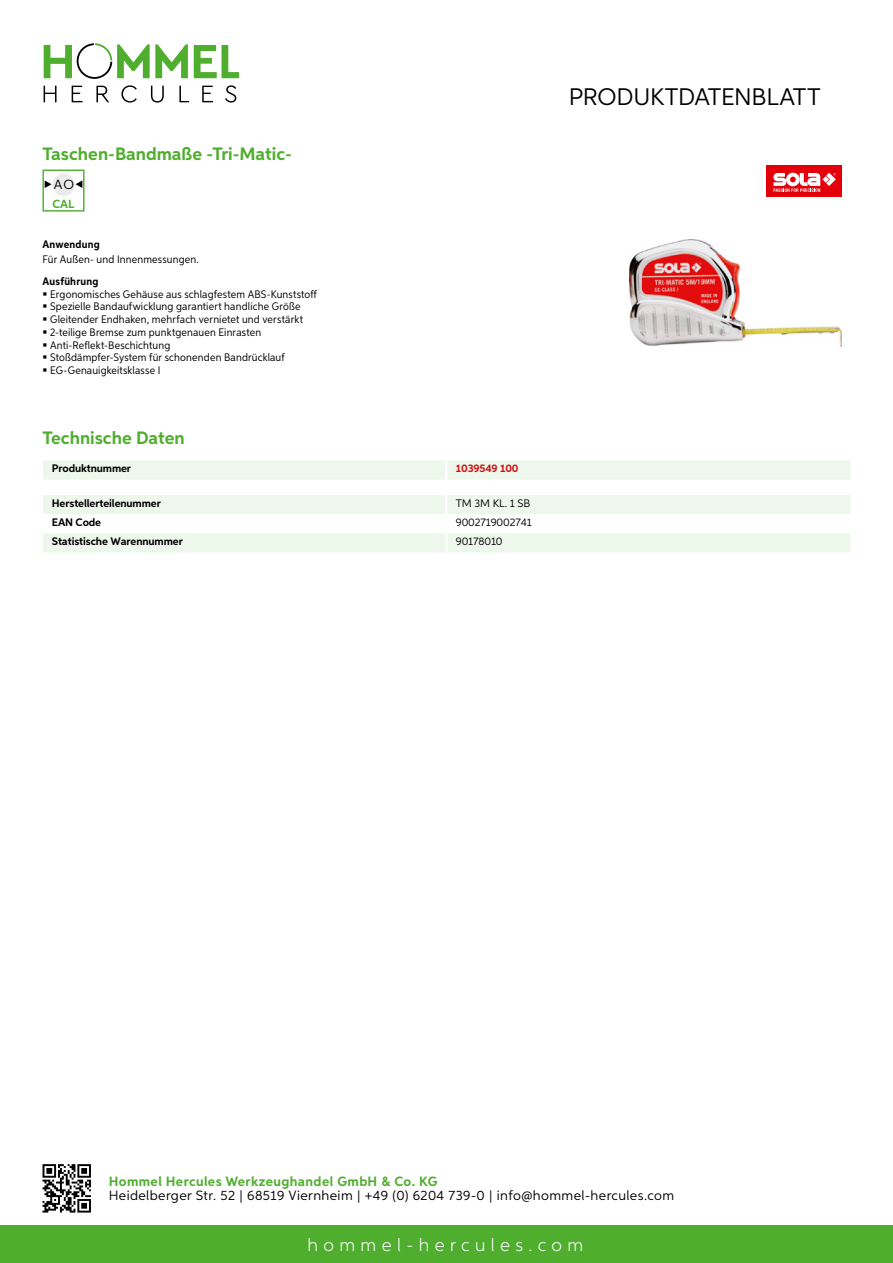
<style>
.page{position:relative;width:893px;height:1263px;background:#fff}
.page>*{position:absolute;margin:0;border:0;box-sizing:border-box;transform-origin:0 0}
.t1{font:24px "Aspira";letter-spacing:-.01em;color:#000}
.t2{font:700 18px "Aspira";color:#50ae2f}
.t3{font:300 18px "Aspira";letter-spacing:.3em;color:#fff}
.t4{font:13.5px "Aspira";letter-spacing:.03em;color:#000}
.t5{font:700 13.5px "Aspira";letter-spacing:.03em;color:#50ae2f}
.t6{font:13.35px "Aspira";color:#000}
.t7{font:700 11.85px "Aspira";color:#50ae2f}
.t8{font:10.95px/12.8px "Aspira Nar";letter-spacing:.015em;color:#000}
.t9{font:700 10.95px "Aspira";letter-spacing:-.01em;color:#000}
.t10{font:10.95px "Aspira";letter-spacing:-.01em;color:#000}
.t11{font:700 10.95px "Aspira Nar";letter-spacing:.02em;color:#000}
.t12{font:700 10.95px "Aspira";letter-spacing:-.01em;color:#cd1013}
</style>
<div class="page">
<div style="left:0;top:1226px;width:893px;height:37px;background:#50ae2f"></div>
<svg style="left:43px;top:1164px;width:48px;height:48px"></svg>
<svg style="left:194px;top:45px;width:45px;height:33px"></svg>
<svg style="left:44px;top:43px;width:144px;height:36px"></svg>
<svg style="left:44px;top:86px;width:13px;height:16px"></svg>
<svg style="left:72px;top:86px;width:10px;height:16px"></svg>
<svg style="left:96px;top:86px;width:13px;height:16px"></svg>
<svg style="left:121px;top:85px;width:16px;height:18px"></svg>
<svg style="left:151px;top:86px;width:13px;height:17px"></svg>
<svg style="left:179px;top:86px;width:10px;height:16px"></svg>
<svg style="left:202px;top:86px;width:11px;height:16px"></svg>
<svg style="left:225px;top:85px;width:11px;height:18px"></svg>
<div style="left:43px;top:460px;width:807px;height:20px;background:#eef7eb"></div>
<hr style="left:445px;top:460px;width:3px;height:20px;background:#fff">
<svg style="left:43px;top:495px;width:807px;height:57px"></svg>
<hr style="left:445px;top:533px;width:3px;height:19px;background:#fff">
<div style="left:43px;top:170px;width:42px;height:42px;border:1px solid #50ae2f"></div>
<div style="left:52px;top:173px;width:23px;height:23px;background:#ececec;border-radius:50%"></div>
<svg style="left:76px;top:180px;width:6px;height:8px"></svg>
<svg style="left:45px;top:180px;width:7px;height:8px"></svg>
<img style="left:629px;top:239px;width:213px;height:107px">
<div style="left:766px;top:166px;width:76px;height:31px;background:#e3000b"></div>
<svg style="left:773px;top:173px;width:63px;height:19px"></svg>
<h2 class="t2" style="left:43px;top:142px;width:251px">Taschen-Bandmaße -Tri-Matic-</h2>
<p class="t6" style="left:54px;top:176px;width:22px">AO</p>
<p class="t7" style="left:53px;top:196px;width:23px">CAL</p>
<p class="t11" style="left:43px;top:237px;width:59px">Anwendung</p>
<p class="t8" style="left:43px;top:252px;width:158px">Für Außen- und Innenmessungen.</p>
<p class="t11" style="left:43px;top:274px;width:58px">Ausführung</p>
<p class="t8" style="left:50px;top:287px;width:268px">Ergonomisches Gehäuse aus schlagfestem ABS-Kunststoff Spezielle Bandaufwicklung garantiert handliche Größe Gleitender Endhaken, mehrfach vernietet und verstärkt 2-teilige Bremse zum punktgenauen Einrasten Anti-Reflekt-Beschichtung<br>Stoßdämpfer-System für schonenden Bandrücklauf EG-Genauigkeitsklasse I</p>
<h2 class="t2" style="left:43px;top:426px;width:144px">Technische Daten</h2>
<p class="t9" style="left:52px;top:462px;width:81px">Produktnummer</p>
<p class="t12" style="left:456px;top:462px;width:64px">1039549 100</p>
<p class="t9" style="left:52px;top:496px;width:111px">Herstellerteilenummer</p>
<p class="t10" style="left:456px;top:496px;width:74px">TM 3M KL. 1 SB</p>
<p class="t9" style="left:52px;top:516px;width:51px">EAN Code</p>
<p class="t10" style="left:456px;top:516px;width:77px">9002719002741</p>
<p class="t9" style="left:52px;top:535px;width:132px">Statistische Warennummer</p>
<p class="t10" style="left:456px;top:535px;width:48px">90178010</p>
<h1 class="t1" style="left:569px;top:82px;width:253px">Produktdatenblatt</h1>
<p class="t5" style="left:109px;top:1172px;width:330px">Hommel Hercules Werkzeughandel GmbH &amp; Co. KG</p>
<p class="t4" style="left:109px;top:1187px;width:567px">Heidelberger Str. 52 | 68519 Viernheim | +49 (0) 6204 739-0 | info@hommel-hercules.com</p>
<h2 class="t3" style="left:307px;top:1234px;width:277px">hommel-hercules.com</h2>
</div>
